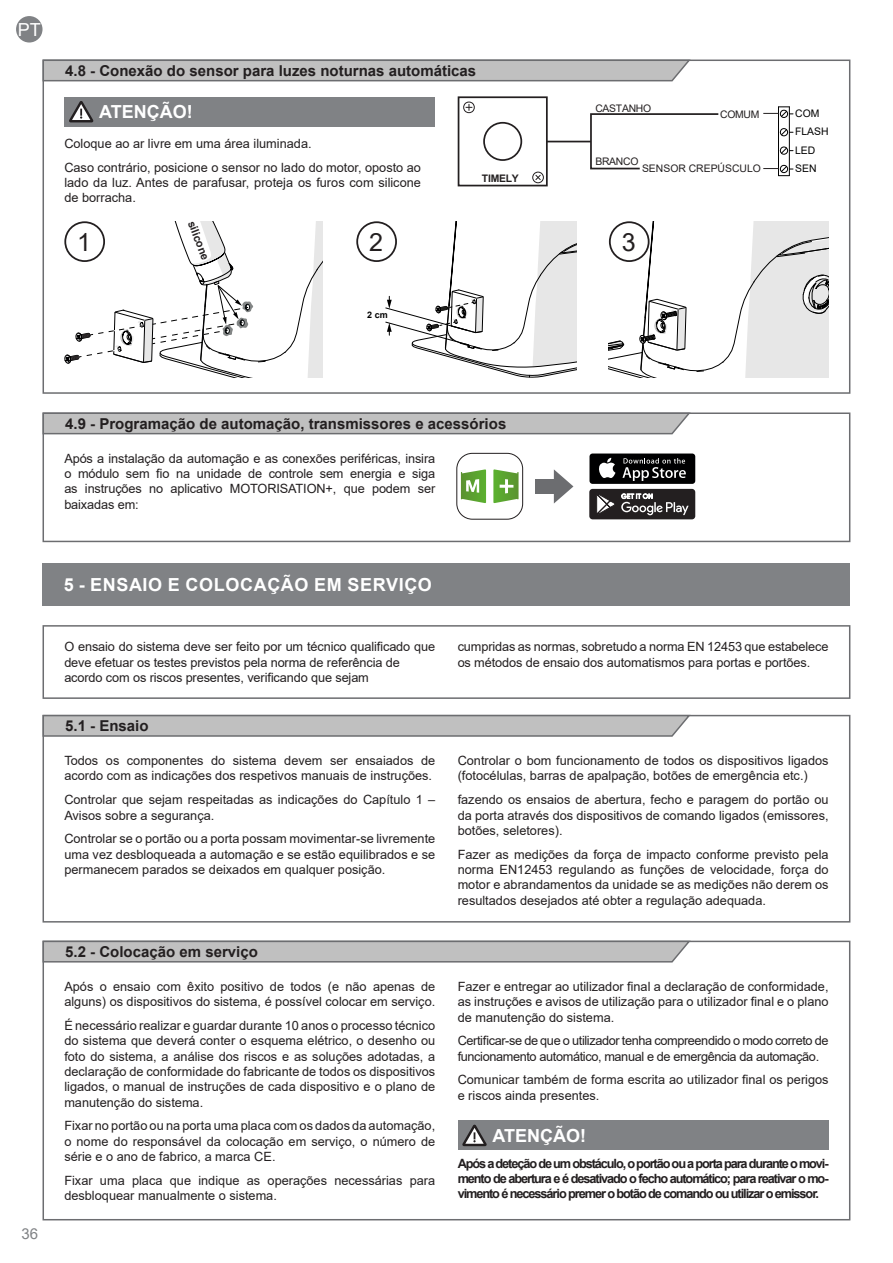
<style>
.page{position:relative;width:893px;height:1263px;background:#fff}
.page>*{position:absolute;margin:0;border:0;box-sizing:border-box;transform-origin:0 0}
.t1{font:25.05px "Arial";color:#231f20}
.t2{font:700 18px "Arial";letter-spacing:.035em;color:#fff}
.t3{font:700 18px "Arial";color:#fff}
.t4{font:18px "Arial";color:#fff}
.t5{font:700 15px "Arial";color:#231f20}
.t6{font:15px "Arial";color:#808285}
.t7{font:12.75px/15.3px "Arial";color:#231f20}
.t8{font:700 12.75px/15px "Arial";letter-spacing:-.085em;color:#231f20;text-align:justify}
.t9{font:12.75px/15.3px "Arial";letter-spacing:-.03em;color:#231f20}
.t10{font:700 10.95px "Arial";color:#231f20}
.t11{font:10.35px "Arial";letter-spacing:-.025em;color:#231f20}
.t12{font:10.35px "Arial";color:#231f20}
.t13{font:10.35px/18.5px "Arial";color:#000001}
.t14{font:700 10.35px "Arial";letter-spacing:-.025em;color:#231f20}
.t15{font:700 9px "Arial";color:#000}
</style>
<div class="page">
<div style="left:16px;top:16px;width:27px;height:27px;background:#808285;border-radius:50%"></div>
<div style="left:43px;top:625px;width:807px;height:74px;border:2px solid #6c6d70"></div>
<div style="left:43px;top:715px;width:807px;height:207px;border:2px solid #6c6d70"></div>
<div style="left:43px;top:412px;width:807px;height:130px;border:2px solid #6c6d70"></div>
<svg style="left:42px;top:59px;width:650px;height:23px;background:#b7b7b7"></svg>
<div style="left:536px;top:479px;width:22px;height:15px;background:#6c6d70"></div>
<svg style="left:554px;top:469px;width:19px;height:34px"></svg>
<div style="left:43px;top:563px;width:807px;height:43px;background:#808285"></div>
<svg style="left:42px;top:714px;width:650px;height:23px;background:#b7b8b8"></svg>
<svg style="left:42px;top:940px;width:650px;height:23px;background:#b7b7b7"></svg>
<div style="left:458px;top:1120px;width:371px;height:30px;background:#808285"></div>
<svg style="left:462px;top:1125px;width:25px;height:21px"></svg>
<div style="left:589px;top:453px;width:106px;height:31px;background:#000001;border-radius:3px"></div>
<svg style="left:599px;top:458px;width:16px;height:20px"></svg>
<svg style="left:622px;top:458px;width:64px;height:23px"></svg>
<div style="left:589px;top:489px;width:106px;height:30px;background:#231f20;border-radius:3px"></div>
<svg style="left:596px;top:493px;width:93px;height:22px"></svg>
<svg style="left:42px;top:221px;width:787px;height:214px"></svg>
<div style="left:610px;top:222px;width:39px;height:39px;background:#fff;border-radius:50%"></div>
<div style="left:609px;top:221px;width:41px;height:41px;border:2px solid #231f20;border-radius:50%"></div>
<svg style="left:779px;top:128px;width:14px;height:9px"></svg>
<svg style="left:779px;top:146px;width:14px;height:9px"></svg>
<hr style="left:789px;top:107px;width:1px;height:69px;background:#000001">
<hr style="left:778px;top:107px;width:1px;height:69px;background:#000001">
<svg style="left:763px;top:164px;width:30px;height:12px"></svg>
<svg style="left:763px;top:106px;width:30px;height:12px"></svg>
<hr style="left:547px;top:141px;width:44px;height:1px;background:#231f20">
<svg style="left:589px;top:113px;width:130px;height:57px"></svg>
<div style="left:458px;top:96px;width:90px;height:90px;border:2px solid #231f20"></div>
<div style="left:483px;top:122px;width:39px;height:39px;border:2px solid #231f20;border-radius:50%"></div>
<div style="left:532px;top:172px;width:12px;height:11px;border:1px solid #231f20;border-radius:50%"></div>
<svg style="left:534px;top:174px;width:8px;height:7px"></svg>
<svg style="left:463px;top:101px;width:12px;height:13px"></svg>
<div style="left:64px;top:97px;width:371px;height:30px;background:#808285"></div>
<svg style="left:69px;top:101px;width:24px;height:21px"></svg>
<svg style="left:456px;top:453px;width:67px;height:67px"></svg>
<h2 class="t4" style="left:18px;top:17px;width:25px">PT</h2>
<p class="t5" style="left:65px;top:60px;width:412px">4.8 - Conexão do sensor para luzes noturnas automáticas</p>
<p class="t3" style="left:99px;top:99px;width:95px">ATENÇÃO!</p>
<p class="t7" style="left:64px;top:135px;width:249px">Coloque ao ar livre em uma área iluminada.</p>
<p class="t11" style="left:595px;top:101px;width:57px">CASTANHO</p>
<p class="t11" style="left:720px;top:107px;width:41px">COMUM</p>
<p class="t13" style="left:795px;top:104px;width:35px">COM<br>FLASH<br>LED</p>
<p class="t11" style="left:595px;top:155px;width:45px">BRANCO</p>
<p class="t7" style="left:64px;top:159px;width:358px;text-align:justify">Caso contrário, posicione o sensor no lado do motor, oposto ao lado da luz. Antes de parafusar, proteja os furos com silicone de borracha.</p>
<p class="t10" style="left:199px;top:218px;width:42px;rotate:69deg">silicone</p>
<p class="t12" style="left:642px;top:161px;width:120px">SENSOR CREPÚSCULO</p>
<p class="t13" style="left:795px;top:159px;width:23px">SEN</p>
<p class="t14" style="left:482px;top:171px;width:38px">TIMELY</p>
<p class="t1" style="left:77px;top:225px;width:15px">1</p>
<p class="t1" style="left:369px;top:225px;width:15px">2</p>
<p class="t1" style="left:622px;top:225px;width:15px">3</p>
<p class="t15" style="left:367px;top:308px;width:22px">2 cm</p>
<p class="t6" style="left:21px;top:1223px;width:18px">36</p>
<p class="t5" style="left:65px;top:413px;width:443px">4.9 - Programação de automação, transmissores e acessórios</p>
<p class="t7" style="left:64px;top:451px;width:372px;text-align:justify">Após a instalação da automação e as conexões periféricas, insira o módulo sem fio na unidade de controle sem energia e siga as instruções no aplicativo MOTORISATION+, que podem ser baixadas em:</p>
<p class="t2" style="left:64px;top:572px;width:370px">5 - ENSAIO E COLOCAÇÃO EM SERVIÇO</p>
<p class="t7" style="left:64px;top:639px;width:372px">O ensaio do sistema deve ser feito por um técnico qualificado que deve efetuar os testes previstos pela norma de referência de</p>
<p class="t7" style="left:64px;top:670px;width:306px">acordo com os riscos presentes, verificando que sejam</p>
<p class="t5" style="left:65px;top:715px;width:85px">5.1 - Ensaio</p>
<p class="t7" style="left:64px;top:753px;width:372px">Todos os componentes do sistema devem ser ensaiados de acordo com as indicações dos respetivos manuais de instruções.</p>
<p class="t7" style="left:64px;top:792px;width:372px">Controlar que sejam respeitadas as indicações do Capítulo 1 –<br>Avisos sobre a segurança.</p>
<p class="t7" style="left:64px;top:831px;width:372px;text-align:justify">Controlar se o portão ou a porta possam movimentar-se livremente uma vez desbloqueada a automação e se estão equilibrados e se permanecem parados se deixados em qualquer posição.</p>
<p class="t5" style="left:65px;top:941px;width:194px">5.2 - Colocação em serviço</p>
<p class="t7" style="left:64px;top:979px;width:372px">Após o ensaio com êxito positivo de todos (e não apenas de alguns) os dispositivos do sistema, é possível colocar em serviço.</p>
<p class="t7" style="left:64px;top:1018px;width:372px;text-align:justify">É necessário realizar e guardar durante 10 anos o processo técnico do sistema que deverá conter o esquema elétrico, o desenho ou foto do sistema, a análise dos riscos e as soluções adotadas, a declaração de conformidade do fabricante de todos os dispositivos ligados, o manual de instruções de cada dispositivo e o plano de manutenção do sistema.</p>
<p class="t7" style="left:64px;top:1118px;width:372px;text-align:justify">Fixar no portão ou na porta uma placa com os dados da automação, o nome do responsável da colocação em serviço, o número de série e o ano de fabrico, a marca CE.</p>
<p class="t7" style="left:64px;top:1172px;width:372px">Fixar uma placa que indique as operações necessárias para desbloquear manualmente o sistema.</p>
<p class="t7" style="left:458px;top:639px;width:372px">cumpridas as normas, sobretudo a norma EN 12453 que estabelece os métodos de ensaio dos automatismos para portas e portões.</p>
<p class="t7" style="left:458px;top:753px;width:372px">Controlar o bom funcionamento de todos os dispositivos ligados (fotocélulas, barras de apalpação, botões de emergência etc.)</p>
<p class="t7" style="left:458px;top:792px;width:372px;text-align:justify">fazendo os ensaios de abertura, fecho e paragem do portão ou da porta através dos dispositivos de comando ligados (emissores, botões, seletores).</p>
<p class="t7" style="left:458px;top:846px;width:372px;text-align:justify">Fazer as medições da força de impacto conforme previsto pela norma EN12453 regulando as funções de velocidade, força do motor e abrandamentos da unidade se as medições não derem os resultados desejados até obter a regulação adequada.</p>
<p class="t7" style="left:458px;top:979px;width:372px;text-align:justify">Fazer e entregar ao utilizador final a declaração de conformidade, as instruções e avisos de utilização para o utilizador final e o plano de manutenção do sistema.</p>
<p class="t9" style="left:458px;top:1033px;width:372px">Certificar-se de que o utilizador tenha compreendido o modo correto de funcionamento automático, manual e de emergência da automação.</p>
<p class="t7" style="left:458px;top:1072px;width:372px">Comunicar também de forma escrita ao utilizador final os perigos e riscos ainda presentes.</p>
<p class="t3" style="left:493px;top:1123px;width:95px">ATENÇÃO!</p>
<p class="t8" style="left:458px;top:1156px;width:372px">Após a deteção de um obstáculo, o portão ou a porta para durante o movi&shy;mento de abertura e é desativado o fecho automático; para reativar o mo&shy;vimento é necessário premer o botão de comando ou utilizar o emissor.</p>
</div>
